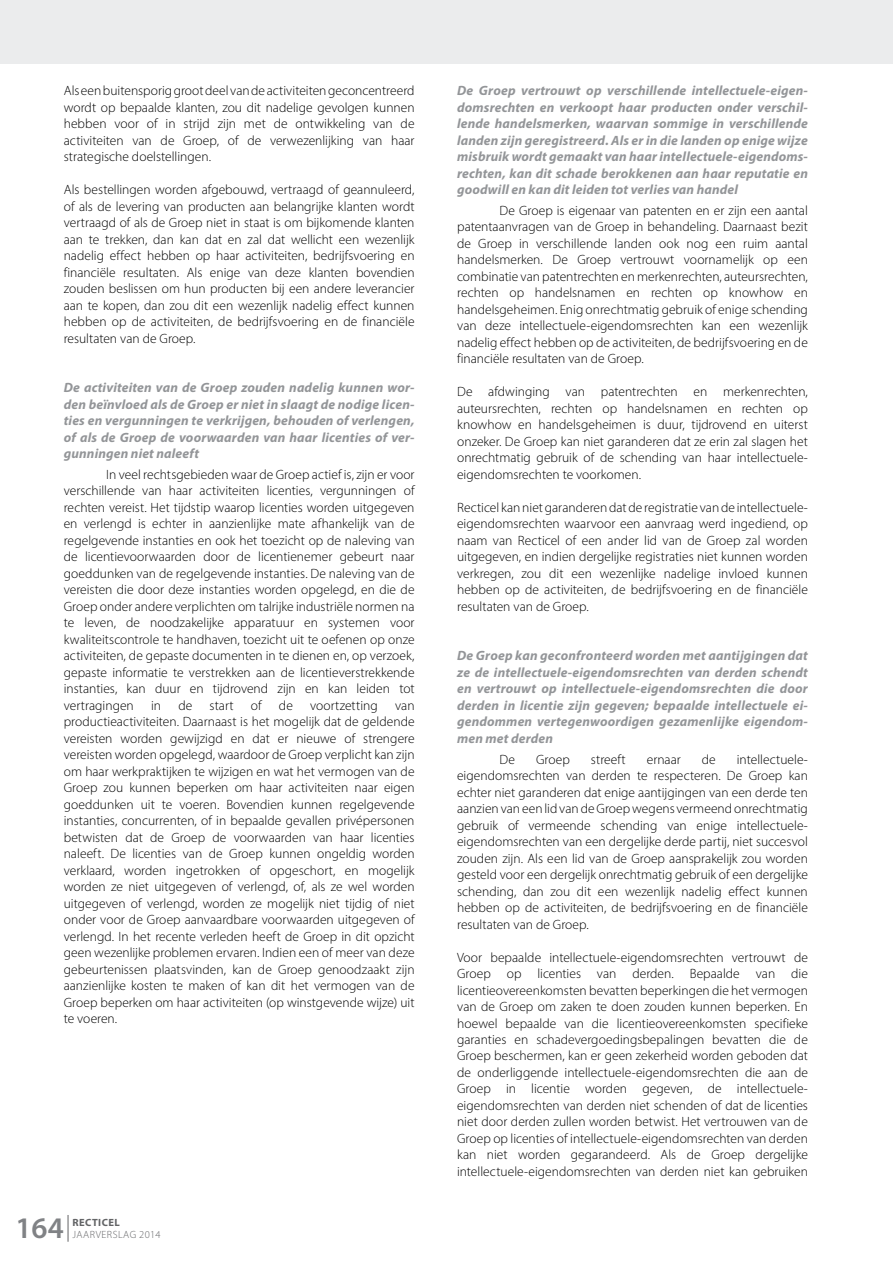
<style>
.page{position:relative;width:893px;height:1263px;background:#fff}
.page>*{position:absolute;margin:0;border:0;box-sizing:border-box;transform-origin:0 0}
.t1{font:600 30px "Myriad Pro";color:#808285}
.t2{font:300 13.5px/16.5px "Myriad Pro";color:#000;text-align:justify}
.t3{font:italic 700 13.5px/16.5px "Myriad Pro";letter-spacing:.01em;color:#939598;text-align:justify}
.t4{font:300 10.5px "Myriad Pro";letter-spacing:.045em;color:#636466}
.t5{font:700 10.5px "Myriad Pro";letter-spacing:.045em;color:#636466}
</style>
<div class="page">
<div style="left:0;top:0;width:893px;height:64px;background:#ebeced"></div>
<svg style="left:68px;top:1215px;width:1px;height:27px"></svg>
<p class="t2" style="left:64px;top:82px;width:352px">Als een buitensporig groot deel van de activiteiten geconcentreerd wordt op bepaalde klanten, zou dit nadelige gevolgen kunnen hebben voor of in strijd zijn met de ontwikkeling van de activiteiten van de Groep, of de verwezenlijking van haar strategische doelstellingen.</p>
<p class="t2" style="left:64px;top:181px;width:352px">Als bestellingen worden afgebouwd, vertraagd of geannuleerd, of als de levering van producten aan belangrijke klanten wordt vertraagd of als de Groep niet in staat is om bijkomende klanten aan te trekken, dan kan dat en zal dat wellicht een wezenlijk nadelig effect hebben op haar activiteiten, bedrijfsvoering en financiële resultaten. Als enige van deze klanten bovendien zouden beslissen om hun producten bij een andere leverancier aan te kopen, dan zou dit een wezenlijk nadelig effect kunnen hebben op de activiteiten, de bedrijfsvoering en de financiële resultaten van de Groep.</p>
<p class="t3" style="left:64px;top:379px;width:352px">De activiteiten van de Groep zouden nadelig kunnen wor&shy;den beïnvloed als de Groep er niet in slaagt de nodige licen&shy;ties en vergunningen te verkrijgen, behouden of verlengen, of als de Groep de voorwaarden van haar licenties of ver&shy;gunningen niet naleeft</p>
<p class="t2" style="left:64px;top:466px;width:352px;text-indent:43px">In veel rechtsgebieden waar de Groep actief is, zijn er voor verschillende van haar activiteiten licenties, vergunningen of rechten vereist. Het tijdstip waarop licenties worden uitgegeven en verlengd is echter in aanzienlijke mate afhankelijk van de regelgevende instanties en ook het toezicht op de naleving van de licentievoorwaarden door de licentienemer gebeurt naar goeddunken van de regelgevende instanties. De naleving van de vereisten die door deze instanties worden opgelegd, en die de Groep onder andere verplichten om talrijke industriële normen na te leven, de noodzakelijke apparatuur en systemen voor kwaliteitscontrole te handhaven, toezicht uit te oefenen op onze activiteiten, de gepaste documenten in te dienen en, op verzoek, gepaste informatie te verstrekken aan de licentieverstrekkende instanties, kan duur en tijdrovend zijn en kan leiden tot vertragingen</p>
<p class="t2" style="left:151px;top:697px;width:12px">in</p>
<p class="t2" style="left:178px;top:697px;width:15px">de</p>
<p class="t2" style="left:209px;top:697px;width:26px">start</p>
<p class="t2" style="left:251px;top:697px;width:12px">of</p>
<p class="t2" style="left:279px;top:697px;width:15px">de</p>
<p class="t2" style="left:310px;top:697px;width:69px">voortzetting</p>
<p class="t2" style="left:64px;top:697px;width:352px;text-indent:331px">van productieactiviteiten. Daarnaast is het mogelijk dat de geldende vereisten worden gewijzigd en dat er nieuwe of strengere vereisten worden opgelegd, waardoor de Groep verplicht kan zijn om haar werkpraktijken te wijzigen en wat het vermogen van de Groep zou kunnen beperken om haar activiteiten naar eigen goeddunken uit te voeren. Bovendien kunnen regelgevende instanties, concurrenten, of in bepaalde gevallen privépersonen betwisten dat de Groep de voorwaarden van haar licenties naleeft. De licenties van de Groep kunnen ongeldig worden verklaard, worden ingetrokken of opgeschort, en mogelijk worden ze niet uitgegeven of verlengd, of, als ze wel worden uitgegeven of verlengd, worden ze mogelijk niet tijdig of niet onder voor de Groep aanvaardbare voorwaarden uitgegeven of verlengd. In het recente verleden heeft de Groep in dit opzicht geen wezenlijke problemen ervaren. Indien een of meer van deze gebeurtenissen plaatsvinden, kan de Groep genoodzaakt zijn aanzienlijke kosten te maken of kan dit het vermogen van de Groep beperken om haar activiteiten (op winstgevende wijze) uit te voeren.</p>
<h1 class="t1" style="left:16px;top:1209px;width:50px">164</h1>
<p class="t5" style="left:72px;top:1216px;width:49px">RECTICEL</p>
<p class="t4" style="left:72px;top:1228px;width:90px">JAARVERSLAG 2014</p>
<p class="t3" style="left:457px;top:82px;width:352px">De Groep vertrouwt op verschillende intellectuele-eigen&shy;domsrechten en verkoopt haar producten onder verschil&shy;lende handelsmerken, waarvan sommige in verschillende landen zijn geregistreerd. Als er in die landen op enige wijze misbruik wordt gemaakt van haar intellectuele-eigendoms&shy;rechten, kan dit schade berokkenen aan haar reputatie en goodwill en kan dit leiden tot verlies van handel</p>
<p class="t2" style="left:457px;top:202px;width:352px;text-indent:43px">De Groep is eigenaar van patenten en er zijn een aantal patentaanvragen van de Groep in behandeling. Daarnaast bezit de Groep in verschillende landen ook nog een ruim aantal handelsmerken. De Groep vertrouwt voornamelijk op een combinatie van patentrechten en merkenrechten, auteursrechten, rechten op handelsnamen en rechten op knowhow en handelsgeheimen. Enig onrechtmatig gebruik of enige schending van deze intellectuele-eigendomsrechten kan een wezenlijk nadelig effect hebben op de activiteiten, de bedrijfsvoering en de financiële resultaten van de Groep.</p>
<p class="t2" style="left:457px;top:383px;width:352px">De afdwinging van patentrechten en merkenrechten, auteursrechten, rechten op handelsnamen en rechten op knowhow en handelsgeheimen is duur, tijdrovend en uiterst onzeker. De Groep kan niet garanderen dat ze erin zal slagen het onrechtmatig gebruik of de schending van haar intellectuele&shy;eigendomsrechten te voorkomen.</p>
<p class="t2" style="left:457px;top:499px;width:352px">Recticel kan niet garanderen dat de registratie van de intellectuele&shy;eigendomsrechten waarvoor een aanvraag werd ingediend, op naam van Recticel of een ander lid van de Groep zal worden uitgegeven, en indien dergelijke registraties niet kunnen worden verkregen, zou dit een wezenlijke nadelige invloed kunnen hebben op de activiteiten, de bedrijfsvoering en de financiële resultaten van de Groep.</p>
<p class="t3" style="left:457px;top:647px;width:352px">De Groep kan geconfronteerd worden met aantijgingen dat ze de intellectuele-eigendomsrechten van derden schendt en vertrouwt op intellectuele-eigendomsrechten die door derden in licentie zijn gegeven; bepaalde intellectuele ei&shy;gendommen vertegenwoordigen gezamenlijke eigendom&shy;men met derden</p>
<p class="t2" style="left:500px;top:751px;width:17px">De</p>
<p class="t2" style="left:536px;top:751px;width:35px">Groep</p>
<p class="t2" style="left:591px;top:751px;width:36px">streeft</p>
<p class="t2" style="left:647px;top:751px;width:36px">ernaar</p>
<p class="t2" style="left:702px;top:751px;width:15px">de</p>
<p class="t2" style="left:457px;top:751px;width:352px;text-indent:280px">intellectuele&shy;eigendomsrechten van derden te respecteren. De Groep kan echter niet garanderen dat enige aantijgingen van een derde ten aanzien van een lid van de Groep wegens vermeend onrechtmatig gebruik of vermeende schending van enige intellectuele&shy;eigendomsrechten van een dergelijke derde partij, niet succesvol zouden zijn. Als een lid van de Groep aansprakelijk zou worden gesteld voor een dergelijk onrechtmatig gebruik of een dergelijke schending, dan zou dit een wezenlijk nadelig effect kunnen hebben op de activiteiten, de bedrijfsvoering en de financiële resultaten van de Groep.</p>
<p class="t2" style="left:457px;top:949px;width:352px">Voor bepaalde intellectuele-eigendomsrechten vertrouwt de<br>Groep op licenties van derden.</p>
<p class="t2" style="left:457px;top:965px;width:352px;text-indent:233px">Bepaalde van die licentieovereenkomsten bevatten beperkingen die het vermogen van de Groep om zaken te doen zouden kunnen beperken. En hoewel bepaalde van die licentieovereenkomsten specifieke garanties en schadevergoedingsbepalingen bevatten die de Groep beschermen, kan er geen zekerheid worden geboden dat de onderliggende intellectuele-eigendomsrechten die aan de Groep in licentie worden gegeven, de intellectuele&shy;eigendomsrechten van derden niet schenden of dat de licenties niet door derden zullen worden betwist. Het vertrouwen van de Groep op licenties of intellectuele-eigendomsrechten van derden kan niet worden gegarandeerd. Als de Groep dergelijke intellectuele-eigendomsrechten van derden niet kan gebruiken</p>
</div>
